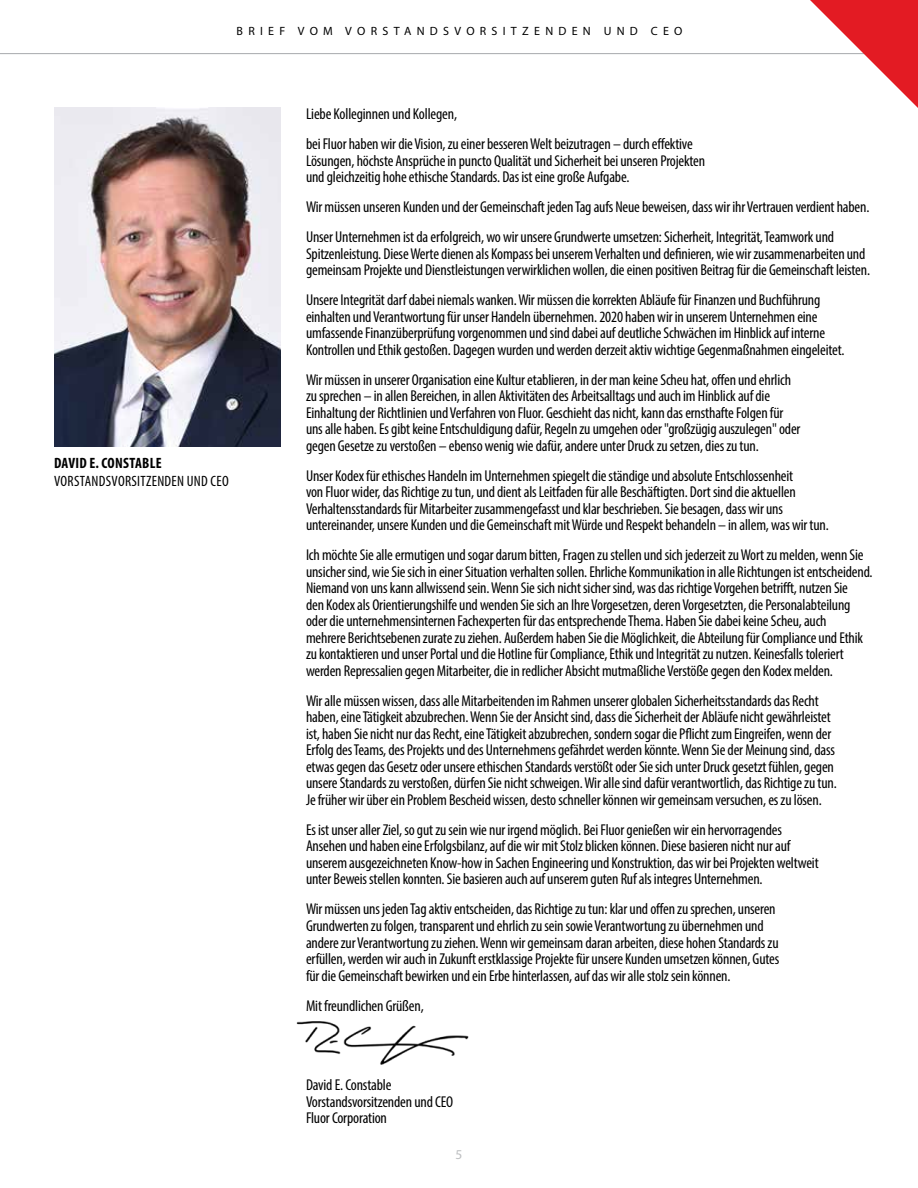
<style>
.page{position:relative;width:918px;height:1188px;background:#fff}
.page>*{position:absolute;margin:0;border:0;box-sizing:border-box;transform-origin:0 0}
.t1{font:condensed 15.75px/16.5px "Myriad Pro";letter-spacing:-.01em;color:#000}
.t2{font:condensed 15px "Myriad Pro";letter-spacing:.02em;color:#000}
.t3{font:700 condensed 15px "Myriad Pro";letter-spacing:.02em;color:#000}
.t4{font:13.5px "Myriad Pro";color:#bcbec0}
.t5{font:12px "Myriad Pro";letter-spacing:.44em;color:#000}
</style>
<div class="page">
<hr style="left:0;top:53px;width:918px;height:1px;background:#a7a9ac">
<img style="left:54px;top:107px;width:227px;height:340px">
<svg style="left:810px;top:0;width:108px;height:108px"></svg>
<img style="left:296px;top:1021px;width:173px;height:43px">
<p class="t5" style="left:237px;top:23px;width:447px">BRIEF VOM VORSTANDSVORSITZENDEN UND CEO</p>
<p class="t3" style="left:54px;top:454px;width:109px">DAVID E. CONSTABLE</p>
<p class="t2" style="left:54px;top:472px;width:176px">VORSTANDSVORSITZENDEN UND CEO</p>
<p class="t1" style="left:306px;top:99px;width:388px;line-height:30px">Liebe Kolleginnen und Kollegen,<br>bei Fluor haben wir die Vision, zu einer besseren Welt beizutragen – durch effektive</p>
<p class="t1" style="left:306px;top:152px;width:401px">Lösungen, höchste Ansprüche in puncto Qualität und Sicherheit bei unseren Projekten und gleichzeitig hohe ethische Standards. Das ist eine große Aufgabe.</p>
<p class="t1" style="left:306px;top:192px;width:565px;line-height:30px">Wir müssen unseren Kunden und der Gemeinschaft jeden Tag aufs Neue beweisen, dass wir ihr Vertrauen verdient haben.<br>Unser Unternehmen ist da erfolgreich, wo wir unsere Grundwerte umsetzen: Sicherheit, Integrität, Teamwork und</p>
<p class="t1" style="left:306px;top:245px;width:566px">Spitzenleistung. Diese Werte dienen als Kompass bei unserem Verhalten und definieren, wie wir zusammenarbeiten und gemeinsam Projekte und Dienstleistungen verwirklichen wollen, die einen positiven Beitrag für die Gemeinschaft leisten.</p>
<p class="t1" style="left:306px;top:292px;width:540px">Unsere Integrität darf dabei niemals wanken. Wir müssen die korrekten Abläufe für Finanzen und Buchführung einhalten und Verantwortung für unser Handeln übernehmen. 2020 haben wir in unserem Unternehmen eine umfassende Finanzüberprüfung vorgenommen und sind dabei auf deutliche Schwächen im Hinblick auf interne Kontrollen und Ethik gestoßen. Dagegen wurden und werden derzeit aktiv wichtige Gegenmaßnahmen eingeleitet.</p>
<p class="t1" style="left:306px;top:371px;width:496px">Wir müssen in unserer Organisation eine Kultur etablieren, in der man keine Scheu hat, offen und ehrlich zu sprechen – in allen Bereichen, in allen Aktivitäten des Arbeitsalltags und auch im Hinblick auf die Einhaltung der Richtlinien und Verfahren von Fluor. Geschieht das nicht, kann das ernsthafte Folgen für uns alle haben. Es gibt keine Entschuldigung dafür, Regeln zu umgehen oder "großzügig auszulegen" oder gegen Gesetze zu verstoßen – ebenso wenig wie dafür, andere unter Druck zu setzen, dies zu tun.</p>
<p class="t1" style="left:306px;top:467px;width:524px">Unser Kodex für ethisches Handeln im Unternehmen spiegelt die ständige und absolute Entschlossenheit<br>von Fluor wider, das Richtige zu tun, und dient als Leitfaden für alle Beschäftigten. Dort sind die aktuellen Verhaltensstandards für Mitarbeiter zusammengefasst und klar beschrieben. Sie besagen, dass wir uns untereinander, unsere Kunden und die Gemeinschaft mit Würde und Respekt behandeln – in allem, was wir tun.</p>
<p class="t1" style="left:306px;top:547px;width:568px">Ich möchte Sie alle ermutigen und sogar darum bitten, Fragen zu stellen und sich jederzeit zu Wort zu melden, wenn Sie unsicher sind, wie Sie sich in einer Situation verhalten sollen. Ehrliche Kommunikation in alle Richtungen ist entscheidend.<br>Niemand von uns kann allwissend sein. Wenn Sie sich nicht sicher sind, was das richtige Vorgehen betrifft, nutzen Sie<br>den Kodex als Orientierungshilfe und wenden Sie sich an Ihre Vorgesetzen, deren Vorgesetzten, die Personalabteilung oder die unternehmensinternen Fachexperten für das entsprechende Thema. Haben Sie dabei keine Scheu, auch<br>mehrere Berichtsebenen zurate zu ziehen. Außerdem haben Sie die Möglichkeit, die Abteilung für Compliance und Ethik zu kontaktieren und unser Portal und die Hotline für Compliance, Ethik und Integrität zu nutzen. Keinesfalls toleriert werden Repressalien gegen Mitarbeiter, die in redlicher Absicht mutmaßliche Verstöße gegen den Kodex melden.</p>
<p class="t1" style="left:306px;top:692px;width:532px">Wir alle müssen wissen, dass alle Mitarbeitenden im Rahmen unserer globalen Sicherheitsstandards das Recht haben, eine Tätigkeit abzubrechen. Wenn Sie der Ansicht sind, dass die Sicherheit der Abläufe nicht gewährleistet ist, haben Sie nicht nur das Recht, eine Tätigkeit abzubrechen, sondern sogar die Pflicht zum Eingreifen, wenn der Erfolg des Teams, des Projekts und des Unternehmens gefährdet werden könnte. Wenn Sie der Meinung sind, dass etwas gegen das Gesetz oder unsere ethischen Standards verstößt oder Sie sich unter Druck gesetzt fühlen, gegen unsere Standards zu verstoßen, dürfen Sie nicht schweigen. Wir alle sind dafür verantwortlich, das Richtige zu tun.<br>Je früher wir über ein Problem Bescheid wissen, desto schneller können wir gemeinsam versuchen, es zu lösen.</p>
<p class="t1" style="left:306px;top:821px;width:514px">Es ist unser aller Ziel, so gut zu sein wie nur irgend möglich. Bei Fluor genießen wir ein hervorragendes Ansehen und haben eine Erfolgsbilanz, auf die wir mit Stolz blicken können. Diese basieren nicht nur auf unserem ausgezeichneten Know-how in Sachen Engineering und Konstruktion, das wir bei Projekten weltweit unter Beweis stellen konnten. Sie basieren auch auf unserem guten Ruf als integres Unternehmen.</p>
<p class="t1" style="left:306px;top:901px;width:475px">Wir müssen uns jeden Tag aktiv entscheiden, das Richtige zu tun: klar und offen zu sprechen, unseren Grundwerten zu folgen, transparent und ehrlich zu sein sowie Verantwortung zu übernehmen und andere zur Verantwortung zu ziehen. Wenn wir gemeinsam daran arbeiten, diese hohen Standards zu erfüllen, werden wir auch in Zukunft erstklassige Projekte für unsere Kunden umsetzen können, Gutes für die Gemeinschaft bewirken und ein Erbe hinterlassen, auf das wir alle stolz sein können.</p>
<p class="t1" style="left:306px;top:997px;width:119px">Mit freundlichen Grüßen,</p>
<p class="t1" style="left:306px;top:1076px;width:149px">David E. Constable<br>Vorstandsvorsitzenden und CEO<br>Fluor Corporation</p>
<p class="t4" style="left:456px;top:1146px;width:8px">5</p>
</div>
